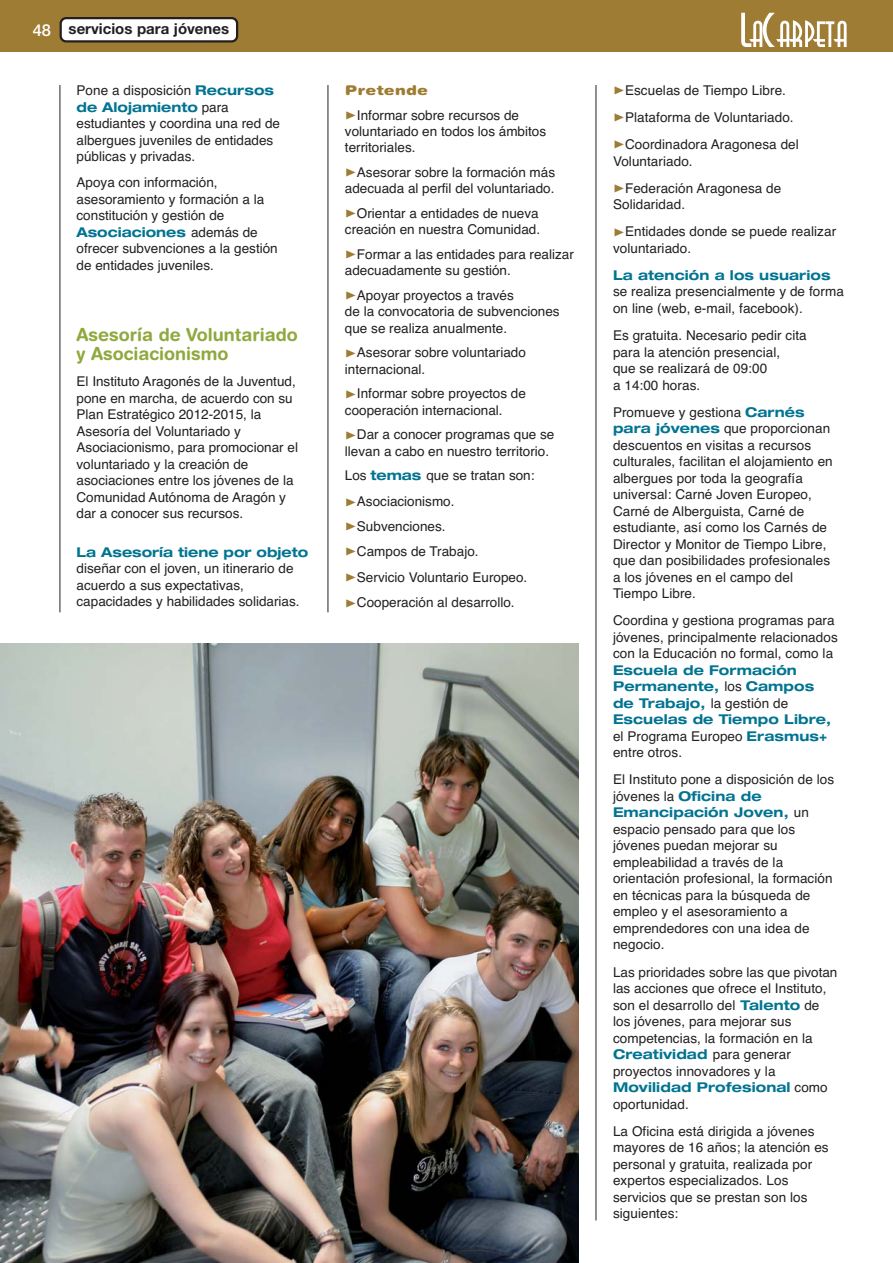
<style>
.page{position:relative;width:893px;height:1263px;background:#fff}
.page>*{position:absolute;margin:0;border:0;box-sizing:border-box;transform-origin:0 0}
.t1{font:700 18px/19.5px "Helvetica Rounded";color:#90a93e}
.t2{font:700 15px "Helvetica Neue";color:#231f20}
.t3{font:13.5px/16.5px "Helvetica";letter-spacing:.005em;color:#231f20}
.t4{font:700 expanded 13.5px/16.5px "Helvetica Neue";letter-spacing:.005em;color:#007491}
.t5{font:900 13.5px "Helvetica Rounded";letter-spacing:.02em;color:#9f7c33;scale:1.2 1}
.s1{font-weight:500;font-size:16.5px;color:#fff}
.s2{font-family:"Helvetica Neue";font-weight:700;font-stretch:expanded;color:#007491}
.s3{font-family:"Helvetica";font-weight:400;font-stretch:normal;color:#231f20}
.s4{font-family:"Zeal";font-size:12px;color:#9f7c33}
</style>
<div class="page">
<div style="left:0;top:0;width:892px;height:51px;background:#9f7c33"></div>
<svg style="left:60px;top:17px;width:178px;height:26px;background:#d3d1cf"></svg>
<svg style="left:741px;top:13px;width:105px;height:34px"></svg>
<hr style="left:60px;top:85px;width:1px;height:527px;background:#231f20">
<hr style="left:327px;top:85px;width:1px;height:527px;background:#231f20">
<hr style="left:595px;top:85px;width:1px;height:1135px;background:#231f20">
<img style="left:0;top:643px;width:578px;height:620px">
<p class="t2" style="left:33px;top:24px;width:198px"><span class="s1">48</span> servicios para jóvenes</p>
<p class="t3" style="left:77px;top:83px;width:199px">Pone a disposición <span class="s2">Recursos</span></p>
<p class="t4" style="left:77px;top:100px;width:154px">de Alojamiento <span class="s3">para</span></p>
<p class="t3" style="left:77px;top:116px;width:205px">estudiantes y coordina una red de albergues juveniles de entidades públicas y privadas.</p>
<p class="t3" style="left:77px;top:175px;width:189px">Apoya con información, asesoramiento y formación a la constitución y gestión de</p>
<p class="t4" style="left:77px;top:225px;width:183px">Asociaciones <span class="s3">además de</span></p>
<p class="t3" style="left:77px;top:241px;width:203px">ofrecer subvenciones a la gestión de entidades juveniles.</p>
<h1 class="t1" style="left:77px;top:326px;width:223px">Asesoría de Voluntariado y Asociacionismo</h1>
<p class="t3" style="left:77px;top:375px;width:223px">El Instituto Aragonés de la Juventud, pone en marcha, de acuerdo con su<br>Plan Estratégico 2012-2015, la<br>Asesoría del Voluntariado y<br>Asociacionismo, para promocionar el voluntariado y la creación de asociaciones entre los jóvenes de la<br>Comunidad Autónoma de Aragón y dar a conocer sus recursos.</p>
<p class="t4" style="left:77px;top:545px;width:233px">La Asesoría tiene por objeto</p>
<p class="t3" style="left:77px;top:562px;width:224px">diseñar con el joven, un itinerario de acuerdo a sus expectativas, capacidades y habilidades solidarias.</p>
<p class="t5" style="left:345px;top:85px;width:71px">Pretende</p>
<p class="t3" style="left:345px;top:108px;width:203px"><span class="s4">®</span>Informar sobre recursos de voluntariado en todos los ámbitos territoriales.</p>
<p class="t3" style="left:345px;top:165px;width:212px"><span class="s4">®</span>Asesorar sobre la formación más adecuada al perfil del voluntariado.</p>
<p class="t3" style="left:345px;top:206px;width:197px"><span class="s4">®</span>Orientar a entidades de nueva creación en nuestra Comunidad.</p>
<p class="t3" style="left:345px;top:247px;width:230px"><span class="s4">®</span>Formar a las entidades para realizar adecuadamente su gestión.</p>
<p class="t3" style="left:345px;top:289px;width:216px"><span class="s4">®</span>Apoyar proyectos a través<br>de la convocatoria de subvenciones que se realiza anualmente.</p>
<p class="t3" style="left:345px;top:346px;width:182px"><span class="s4">®</span>Asesorar sobre voluntariado internacional.</p>
<p class="t3" style="left:345px;top:387px;width:182px"><span class="s4">®</span>Informar sobre proyectos de cooperación internacional.</p>
<p class="t3" style="left:345px;top:428px;width:211px"><span class="s4">®</span>Dar a conocer programas que se llevan a cabo en nuestro territorio.</p>
<p class="t3" style="left:345px;top:464px;width:191px;line-height:25.3px">Los <span class="s2">temas</span> que se tratan son: <span class="s4">®</span>Asociacionismo. <span class="s4">®</span>Subvenciones.<br><span class="s4">®</span>Campos de Trabajo. <span class="s4">®</span>Servicio Voluntario Europeo. <span class="s4">®</span>Cooperación al desarrollo.</p>
<p class="t3" style="left:613px;top:78px;width:187px;line-height:27px"><span class="s4">®</span>Escuelas de Tiempo Libre. <span class="s4">®</span>Plataforma de Voluntariado. <span class="s4">®</span>Coordinadora Aragonesa del</p>
<p class="t3" style="left:613px;top:149px;width:170px;line-height:27.2px">Voluntariado.<br><span class="s4">®</span>Federación Aragonesa de</p>
<p class="t3" style="left:613px;top:192px;width:225px;line-height:27.2px">Solidaridad.<br><span class="s4">®</span>Entidades donde se puede realizar</p>
<p class="t3" style="left:613px;top:241px;width:80px">voluntariado.</p>
<p class="t4" style="left:613px;top:268px;width:219px">La atención a los usuarios</p>
<p class="t3" style="left:613px;top:285px;width:232px">se realiza presencialmente y de forma on line (web, e-mail, facebook).</p>
<p class="t3" style="left:613px;top:328px;width:195px">Es gratuita. Necesario pedir cita para la atención presencial,<br>que se realizará de 09:00<br>a 14:00 horas.</p>
<p class="t3" style="left:613px;top:405px;width:221px">Promueve y gestiona <span class="s2">Carnés para jóvenes</span> que proporcionan descuentos en visitas a recursos culturales, facilitan el alojamiento en albergues por toda la geografía universal: Carné Joven Europeo,<br>Carné de Alberguista, Carné de estudiante, así como los Carnés de<br>Director y Monitor de Tiempo Libre, que dan posibilidades profesionales a los jóvenes en el campo del<br>Tiempo Libre.</p>
<p class="t3" style="left:613px;top:614px;width:226px">Coordina y gestiona programas para jóvenes, principalmente relacionados con la Educación no formal, como la</p>
<p class="t4" style="left:613px;top:663px;width:203px">Escuela de Formación<br>Permanente, <span class="s3">los</span> Campos</p>
<p class="t3" style="left:613px;top:696px;width:177px"><span class="s2">de Trabajo,</span> la gestión de</p>
<p class="t4" style="left:613px;top:712px;width:220px">Escuelas de Tiempo Libre,</p>
<p class="t3" style="left:613px;top:729px;width:216px">el Programa Europeo <span class="s2">Erasmus+ </span>entre otros.</p>
<p class="t3" style="left:613px;top:773px;width:223px">El Instituto pone a disposición de los jóvenes la <span class="s2">Oficina de</span></p>
<p class="t4" style="left:613px;top:806px;width:197px">Emancipación Joven, <span class="s3">un</span></p>
<p class="t3" style="left:613px;top:822px;width:221px">espacio pensado para que los jóvenes puedan mejorar su empleabilidad a través de la orientación profesional, la formación en técnicas para la búsqueda de empleo y el asesoramiento a emprendedores con una idea de negocio.</p>
<p class="t3" style="left:613px;top:965px;width:226px">Las prioridades sobre las que pivotan las acciones que ofrece el Instituto, son el desarrollo del <span class="s2">Talento</span> de los jóvenes, para mejorar sus competencias, la formación en la</p>
<p class="t4" style="left:613px;top:1047px;width:179px">Creatividad <span class="s3">para generar</span></p>
<p class="t3" style="left:613px;top:1064px;width:164px">proyectos innovadores y la</p>
<p class="t4" style="left:613px;top:1080px;width:216px">Movilidad Profesional <span class="s3">como</span></p>
<p class="t3" style="left:613px;top:1091px;width:203px;line-height:27.2px">oportunidad.<br>La Oficina está dirigida a jóvenes</p>
<p class="t3" style="left:613px;top:1140px;width:217px">mayores de 16 años; la atención es personal y gratuita, realizada por expertos especializados. Los servicios que se prestan son los siguientes:</p>
</div>
